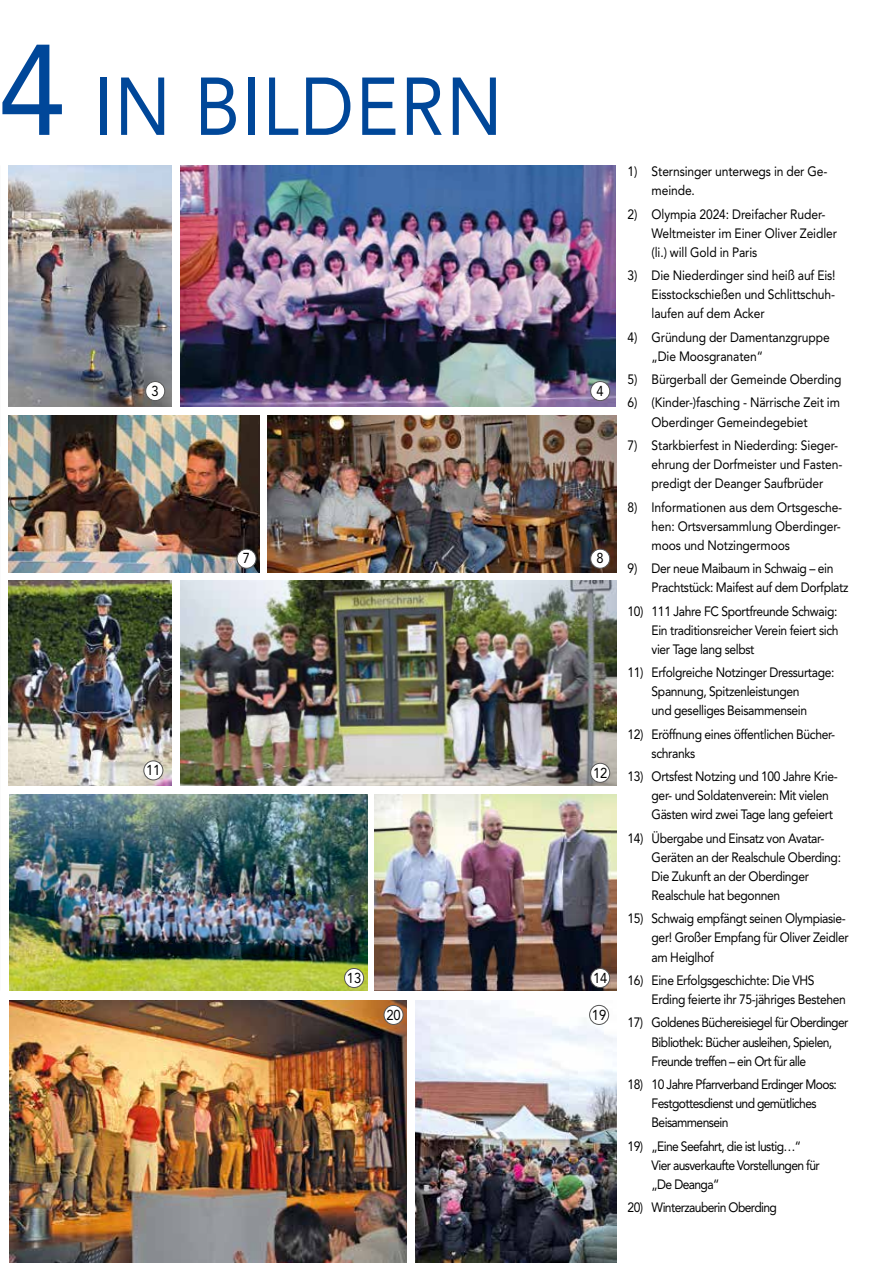
<style>
.page{position:relative;width:893px;height:1263px;background:#fff}
.page>*{position:absolute;margin:0;border:0;box-sizing:border-box;transform-origin:0 0}
.t1{font:81px "Avenir LT Std";letter-spacing:.03em;color:#004799;scale:.88 1}
.t2{font:14.25px "Avenir LT Std";letter-spacing:-.01em;color:#000;scale:.9 1}
.t3{font:13.5px/19px "Avenir LT Std";letter-spacing:-.03em;color:#000;scale:.9 1}
.t4{font:13.5px/19px "Avenir LT Std";letter-spacing:-.01em;color:#000;scale:.9 1}
.t5{font:13.5px/19px "Avenir LT Std";letter-spacing:-.05em;color:#000;scale:.9 1}
.s1{font-size:127.35px}
</style>
<div class="page">
<img style="left:10px;top:1001px;width:397px;height:262px">
<img style="left:180px;top:166px;width:435px;height:241px">
<img style="left:268px;top:415px;width:348px;height:157px">
<img style="left:9px;top:415px;width:250px;height:157px">
<img style="left:10px;top:794px;width:357px;height:196px">
<img style="left:374px;top:794px;width:242px;height:196px">
<img style="left:9px;top:166px;width:163px;height:241px">
<img style="left:415px;top:1001px;width:201px;height:262px">
<img style="left:9px;top:581px;width:163px;height:204px">
<img style="left:180px;top:581px;width:436px;height:204px">
<div style="left:237px;top:549px;width:19px;height:19px;background:#fff;border-radius:50%"></div>
<div style="left:237px;top:549px;width:19px;height:19px;border:1px solid #565656;border-radius:50%"></div>
<div style="left:146px;top:381px;width:19px;height:20px;background:#fff;border-radius:50%"></div>
<div style="left:146px;top:381px;width:19px;height:20px;border:1px solid #565656;border-radius:50%"></div>
<div style="left:591px;top:381px;width:19px;height:20px;background:#fff;border-radius:50%"></div>
<div style="left:591px;top:381px;width:19px;height:20px;border:1px solid #565656;border-radius:50%"></div>
<div style="left:144px;top:761px;width:19px;height:19px;background:#fff;border-radius:50%"></div>
<div style="left:144px;top:761px;width:19px;height:19px;border:1px solid #565656;border-radius:50%"></div>
<div style="left:591px;top:549px;width:19px;height:19px;background:#fff;border-radius:50%"></div>
<div style="left:591px;top:549px;width:19px;height:19px;border:1px solid #565656;border-radius:50%"></div>
<div style="left:345px;top:968px;width:19px;height:19px;background:#fff;border-radius:50%"></div>
<div style="left:344px;top:968px;width:20px;height:20px;border:1px solid #565656;border-radius:50%"></div>
<div style="left:591px;top:968px;width:19px;height:19px;background:#fff;border-radius:50%"></div>
<div style="left:591px;top:968px;width:19px;height:20px;border:1px solid #565656;border-radius:50%"></div>
<div style="left:591px;top:763px;width:19px;height:19px;background:#fff;border-radius:50%"></div>
<div style="left:591px;top:763px;width:19px;height:19px;border:1px solid #565656;border-radius:50%"></div>
<div style="left:590px;top:1005px;width:19px;height:19px;background:#fff;border-radius:50%"></div>
<div style="left:589px;top:1005px;width:20px;height:19px;border:1px solid #565656;border-radius:50%"></div>
<div style="left:384px;top:1005px;width:19px;height:19px;background:#fff;border-radius:50%"></div>
<div style="left:384px;top:1005px;width:19px;height:19px;border:1px solid #565656;border-radius:50%"></div>
<h1 class="t1" style="left:-2px;top:60px;width:574px"><span class="s1">4</span> IN BILDERN</h1>
<p class="t2" style="left:152px;top:383px;width:10px">3</p>
<p class="t2" style="left:597px;top:383px;width:10px">4</p>
<p class="t2" style="left:146px;top:762px;width:17px">11</p>
<p class="t2" style="left:243px;top:550px;width:10px">7</p>
<p class="t2" style="left:597px;top:550px;width:10px">8</p>
<p class="t2" style="left:593px;top:764px;width:17px">12</p>
<p class="t2" style="left:347px;top:969px;width:17px">13</p>
<p class="t2" style="left:593px;top:969px;width:17px">14</p>
<p class="t2" style="left:386px;top:1006px;width:17px">20</p>
<p class="t2" style="left:592px;top:1006px;width:17px">19</p>
<p class="t4" style="left:652px;top:162px;width:197px;text-indent:-24px">1) Sternsinger unterwegs in der Ge&shy;meinde.</p>
<p class="t4" style="left:652px;top:204px;width:207px;text-indent:-24px">2) Olympia 2024: Dreifacher Ruder-<br>Weltmeister im Einer Oliver Zeidler (li.) will Gold in Paris</p>
<p class="t3" style="left:652px;top:266px;width:206px;text-align:justify;text-indent:-24px">3) Die Niederdinger sind heiß auf Eis!<br>Eisstockschießen und Schlittschuh&shy;laufen auf dem Acker</p>
<p class="t4" style="left:652px;top:328px;width:199px;text-indent:-24px">4) Gründung der Damentanzgruppe „Die Moosgranaten“</p>
<p class="t4" style="left:628px;top:370px;width:239px">5) Bürgerball der Gemeinde Oberding</p>
<p class="t4" style="left:652px;top:393px;width:211px;text-indent:-24px">6) (Kinder-)fasching - Närrische Zeit im<br>Oberdinger Gemeindegebiet</p>
<p class="t4" style="left:652px;top:436px;width:213px;text-indent:-24px">7) Starkbierfest in Niederding: Sieger&shy;ehrung der Dorfmeister und Fasten&shy;predigt der Deanger Saufbrüder</p>
<p class="t3" style="left:652px;top:497px;width:213px;text-align:justify;text-indent:-24px">8) Informationen aus dem Ortsgesche&shy;hen: Ortsversammlung Oberdinger&shy;moos und Notzingermoos</p>
<p class="t3" style="left:652px;top:559px;width:220px;text-indent:-24px">9) Der neue Maibaum in Schwaig – ein<br>Prachtstück: Maifest auf dem Dorfplatz</p>
<p class="t3" style="left:652px;top:601px;width:209px;text-align:justify;text-indent:-24px">10) 111 Jahre FC Sportfreunde Schwaig:<br>Ein traditionsreicher Verein feiert sich vier Tage lang selbst</p>
<p class="t3" style="left:652px;top:663px;width:205px;text-indent:-24px">11) Erfolgreiche Notzinger Dressurtage:<br>Spannung, Spitzenleistungen<br>und geselliges Beisammensein</p>
<p class="t3" style="left:652px;top:724px;width:206px;text-indent:-24px">12) Eröffnung eines öffentlichen Bücher&shy;schranks</p>
<p class="t3" style="left:652px;top:767px;width:208px;text-indent:-24px">13) Ortsfest Notzing und 100 Jahre Krie&shy;ger- und Soldatenverein: Mit vielen<br>Gästen wird zwei Tage lang gefeiert</p>
<p class="t3" style="left:652px;top:828px;width:212px;text-indent:-24px">14) Übergabe und Einsatz von Avatar-<br>Geräten an der Realschule Oberding:<br>Die Zukunft an der Oberdinger<br>Realschule hat begonnen</p>
<p class="t3" style="left:652px;top:909px;width:220px;text-indent:-24px">15) Schwaig empfängt seinen Olympiasie&shy;ger! Großer Empfang für Oliver Zeidler am Heiglhof</p>
<p class="t3" style="left:652px;top:971px;width:217px;text-indent:-24px">16) Eine Erfolgsgeschichte: Die VHS<br>Erding feierte ihr 75-jähriges Bestehen</p>
<p class="t5" style="left:652px;top:1013px;width:220px;text-indent:-24px">17) Goldenes Büchereisiegel für Oberdinger<br>Bibliothek: Bücher ausleihen, Spielen,<br>Freunde treffen – ein Ort für alle</p>
<p class="t5" style="left:652px;top:1075px;width:207px;text-indent:-24px">18) 10 Jahre Pfarrverband Erdinger Moos:<br>Festgottesdienst und gemütliches<br>Beisammensein</p>
<p class="t5" style="left:652px;top:1136px;width:188px;text-indent:-24px">19) „Eine Seefahrt, die ist lustig…“<br>Vier ausverkaufte Vorstellungen für „De Deanga“</p>
<p class="t5" style="left:628px;top:1198px;width:167px">20) Winterzauberin Oberding</p>
</div>
